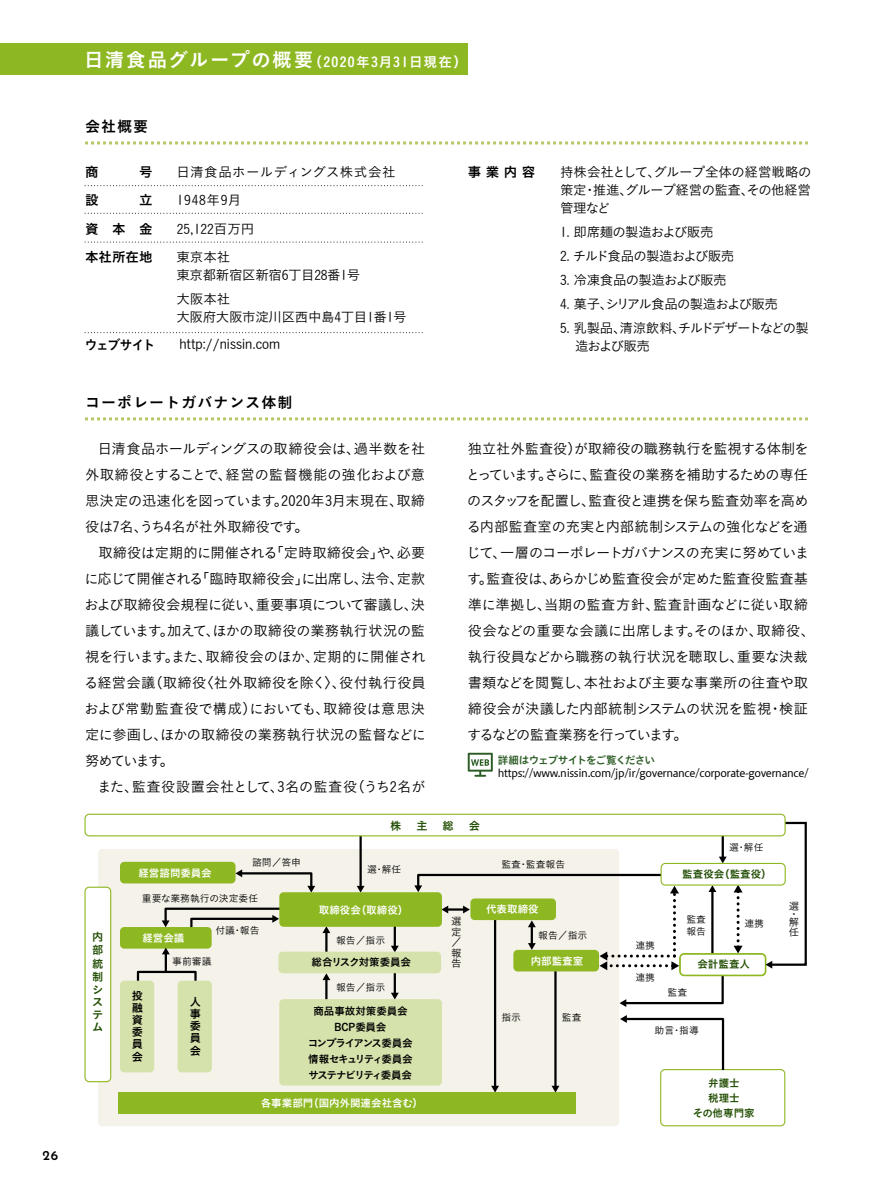
<style>
.page{position:relative;width:893px;height:1191px;background:#fff}
.page>*{position:absolute;margin:0;border:0;box-sizing:border-box;transform-origin:0 0}
.t1{font:15px "Koburina Go Std W6";letter-spacing:.07em;color:#000}
.t2{font:14.25px/26px "Koburina Go Std W3";letter-spacing:-.025em;color:#000;text-align:justify}
.t3{font:14.25px "Koburina Go Std W3";letter-spacing:.035em;color:#000}
.t4{font:13.65px "Koburina Go Std W6";letter-spacing:.1em;color:#fff}
.t5{font:13.5px/18px "Koburina Go Std W3";letter-spacing:-.025em;color:#000}
.t6{font:13.5px "Koburina Go Std W3";color:#000}
.t7{font:13.5px/18px "Koburina Go Std W3";letter-spacing:-.075em;color:#000}
.t8{font:13.5px/27.9px "Koburina Go Std W3";letter-spacing:.025em;color:#000}
.t9{font:13.5px "Koburina Go Std W3";letter-spacing:-.065em;color:#000}
.t10{font:13.5px "Koburina Go Std W3";letter-spacing:-.07em;color:#000}
.t11{font:13.5px "Koburina Go Std W6";color:#000}
.t12{font:13.5px "Koburina Go Std W3";letter-spacing:-.05em;color:#000}
.t13{font:600 13.5px "Josefin Sans";color:#000}
.t14{font:11.25px/12.9px "Koburina Go Std W6";color:#204c00;text-align:justify}
.t15{font:11.25px/12px "Koburina Go Std W6";color:#000;text-align:justify}
.t16{font:10.5px "Hiragino UD Sans Std W4";letter-spacing:-.04em;color:#000}
.t17{font:10.5px/16px "Koburina Go Std W6";letter-spacing:-.045em;color:#000;text-align:center}
.t18{font:10.5px "Koburina Go Std W6";color:#fff}
.t19{font:10.5px/15.3px "Koburina Go Std W6";color:#204c00;text-align:center}
.t20{font:10.5px "Hiragino UD Sans Std W6";letter-spacing:-.075em;color:#2d5d26}
.t21{font:10.5px "Koburina Go Std W6";letter-spacing:-.025em;color:#000}
.t22{font:10.5px/10.5px "Koburina Go Std W3";color:#000}
.t23{font:9.9px/11.9px "Koburina Go Std W3";color:#000}
.s1{font-size:19.5px}
.s2{font-family:"Koburina Go Std W6"}
</style>
<div class="page">
<div style="left:660px;top:1069px;width:125px;height:57px;border:1px solid #8eb822;border-radius:4px"></div>
<div style="left:98px;top:849px;width:521px;height:277px;background:#f5f2e9;border-radius:4px"></div>
<div style="left:85px;top:887px;width:26px;height:194px;background:#fff;border-radius:4px"></div>
<div style="left:84px;top:886px;width:27px;height:196px;border:1px solid #8eb822;border-radius:4px"></div>
<svg style="left:734px;top:885px;width:9px;height:68px"></svg>
<svg style="left:620px;top:1015px;width:105px;height:57px"></svg>
<hr style="left:494px;top:916px;width:2px;height:171px;background:#000">
<svg style="left:491px;top:1085px;width:8px;height:7px"></svg>
<hr style="left:554px;top:958px;width:3px;height:129px;background:#000">
<svg style="left:552px;top:1085px;width:7px;height:7px"></svg>
<div style="left:120px;top:862px;width:116px;height:21px;background:#8eb822;border-radius:4px"></div>
<div style="left:679px;top:953px;width:87px;height:23px;border:2px solid #8eb822;border-radius:4px"></div>
<div style="left:679px;top:953px;width:87px;height:23px;border:1px solid #8eb822;border-radius:4px"></div>
<div style="left:118px;top:1092px;width:458px;height:21px;background:#8eb822"></div>
<hr style="left:394px;top:956px;width:2px;height:38px;background:#000">
<svg style="left:391px;top:992px;width:8px;height:7px"></svg>
<hr style="left:325px;top:979px;width:2px;height:32px;background:#000">
<svg style="left:322px;top:973px;width:8px;height:7px"></svg>
<hr style="left:394px;top:921px;width:2px;height:26px;background:#000">
<svg style="left:391px;top:945px;width:8px;height:6px"></svg>
<hr style="left:325px;top:932px;width:2px;height:36px;background:#000">
<svg style="left:322px;top:926px;width:8px;height:7px"></svg>
<svg style="left:235px;top:869px;width:80px;height:23px"></svg>
<svg style="left:765px;top:821px;width:42px;height:147px"></svg>
<svg style="left:162px;top:907px;width:125px;height:20px"></svg>
<hr style="left:722px;top:832px;width:2px;height:25px;background:#000">
<svg style="left:719px;top:856px;width:8px;height:7px"></svg>
<hr style="left:359px;top:831px;width:3px;height:56px;background:#000">
<svg style="left:357px;top:886px;width:8px;height:6px"></svg>
<div style="left:279px;top:892px;width:163px;height:34px;background:#8eb822;border-radius:4px"></div>
<div style="left:278px;top:951px;width:163px;height:22px;background:#d6e2ac;border-radius:4px"></div>
<div style="left:661px;top:863px;width:124px;height:22px;background:#fff"></div>
<div style="left:660px;top:863px;width:126px;height:22px;border:1px solid #8eb822;border-radius:4px"></div>
<div style="left:120px;top:927px;width:92px;height:21px;background:#8eb822;border-radius:4px"></div>
<div style="left:137px;top:970px;width:60px;height:20px;border:2px solid #000"></div>
<svg style="left:162px;top:947px;width:8px;height:25px"></svg>
<div style="left:178px;top:980px;width:34px;height:92px;background:#d6e2ac;border-radius:4px"></div>
<div style="left:120px;top:980px;width:34px;height:92px;background:#d6e2ac;border-radius:4px"></div>
<div style="left:279px;top:999px;width:163px;height:86px;background:#d6e2ac;border-radius:4px"></div>
<div style="left:85px;top:814px;width:700px;height:22px;background:#fff;border-radius:4px"></div>
<div style="left:84px;top:813px;width:702px;height:23px;border:1px solid #8eb822;border-radius:4px"></div>
<svg style="left:414px;top:872px;width:311px;height:135px"></svg>
<svg style="left:85px;top:242px;width:338px;height:1px"></svg>
<svg style="left:85px;top:332px;width:338px;height:1px"></svg>
<svg style="left:85px;top:213px;width:338px;height:1px"></svg>
<svg style="left:85px;top:185px;width:338px;height:1px"></svg>
<svg style="left:85px;top:141px;width:723px;height:3px"></svg>
<svg style="left:85px;top:417px;width:723px;height:3px"></svg>
<div style="left:0;top:43px;width:467px;height:32px;background:#8eb822"></div>
<svg style="left:468px;top:752px;width:25px;height:24px"></svg>
<p class="t13" style="left:43px;top:1143px;width:17px">26</p>
<p class="t4" style="left:84px;top:51px;width:384px"><span class="s1">日清食品グループの概要</span>（2020年3月31日現在）</p>
<p class="t1" style="left:85px;top:115px;width:65px">会社概要</p>
<p class="t8" style="left:176px;top:158px;width:221px">日清食品ホールディングス株式会社<br>1948年9月</p>
<p class="t11" style="left:85px;top:218px;width:69px">資　本　金</p>
<p class="t6" style="left:177px;top:218px;width:79px">25,122百万円</p>
<p class="t11" style="left:85px;top:247px;width:69px">本社所在地</p>
<p class="t5" style="left:176px;top:248px;width:185px">東京本社<br>東京都新宿区新宿6丁目28番1号</p>
<p class="t5" style="left:176px;top:290px;width:232px">大阪本社<br>大阪府大阪市淀川区西中島4丁目1番1号</p>
<p class="t6" style="left:85px;top:334px;width:197px"><span class="s2">ウェブサイト</span>　 http://nissin.com</p>
<p class="t1" style="left:85px;top:391px;width:209px">コーポレートガバナンス体制</p>
<p class="t2" style="left:85px;top:435px;width:342px;text-indent:13px">日清食品ホールディングスの取締役会は、過半数を社外取締役とすることで、経営の監督機能の強化および意思決定の迅速化を図っています。2020年3月末現在、取締役は7名、うち4名が社外取締役です。</p>
<p class="t2" style="left:84px;top:539px;width:344px;text-indent:15px">取締役は定期的に開催される「定時取締役会」や、必要に応じて開催される「臨時取締役会」に出席し、法令、定款および取締役会規程に従い、重要事項について審議し、決議しています。加えて、ほかの取締役の業務執行状況の監視を行います。また、取締役会のほか、定期的に開催される経営会議（取締役〈社外取締役を除く〉、役付執行役員および常勤監査役で構成）においても、取締役は意思決定に参画し、ほかの取締役の業務執行状況の監督などに努めています。</p>
<p class="t3" style="left:97px;top:775px;width:330px">また、監査役設置会社として、3名の監査役（うち2名が</p>
<p class="t11" style="left:468px;top:162px;width:69px">事 業 内 容</p>
<p class="t5" style="left:560px;top:162px;width:253px;text-align:justify">持株会社として、グループ全体の経営戦略の策定・推進、グループ経営の監査、その他経営管理など</p>
<p class="t12" style="left:560px;top:221px;width:155px">1. 即席麺の製造および販売</p>
<p class="t10" style="left:560px;top:245px;width:176px">2. チルド食品の製造および販売</p>
<p class="t5" style="left:560px;top:270px;width:168px">3. 冷凍食品の製造および販売</p>
<p class="t9" style="left:560px;top:293px;width:219px">4. 菓子、シリアル食品の製造および販売</p>
<p class="t7" style="left:575px;top:318px;width:235px;text-indent:-15px">5. 乳製品、清涼飲料、チルドデザートなどの製造および販売</p>
<p class="t2" style="left:466px;top:435px;width:350px;text-align:left">独立社外監査役）が取締役の職務執行を監視する体制をとっています。さらに、監査役の業務を補助するための専任のスタッフを配置し、監査役と連携を保ち監査効率を高める内部監査室の充実と内部統制システムの強化などを通じて、一層のコーポレートガバナンスの充実に努めています。監査役は、あらかじめ監査役会が定めた監査役監査基準に準拠し、当期の監査方針、監査計画などに従い取締役会などの重要な会議に出席します。そのほか、取締役、執行役員などから職務の執行状況を聴取し、重要な決裁書類などを閲覧し、本社および主要な事業所の往査や取締役会が決議した内部統制システムの状況を監視・検証するなどの監査業務を行っています。</p>
<p class="t20" style="left:498px;top:751px;width:159px">詳細はウェブサイトをご覧ください</p>
<p class="t16" style="left:498px;top:765px;width:312px">https://www.nissin.com/jp/ir/governance/corporate-governance/</p>
<p class="t14" style="left:92px;top:930px;width:12px">内部統制システム</p>
<p class="t18" style="left:138px;top:864px;width:75px">経営諮問委員会</p>
<p class="t23" style="left:252px;top:856px;width:50px">諮問／答申</p>
<p class="t14" style="left:390px;top:819px;width:91px">株　 主 　総 　会</p>
<p class="t23" style="left:367px;top:863px;width:36px">選･解任</p>
<p class="t23" style="left:501px;top:858px;width:65px">監査・監査報告</p>
<p class="t23" style="left:729px;top:841px;width:36px">選･解任</p>
<p class="t19" style="left:682px;top:867px;width:91px">監査役会（監査役）</p>
<p class="t23" style="left:142px;top:892px;width:118px">重要な業務執行の決定委任</p>
<p class="t18" style="left:142px;top:930px;width:44px">経営会議</p>
<p class="t23" style="left:215px;top:924px;width:46px">付議・報告</p>
<p class="t23" style="left:172px;top:954px;width:41px">事前審議</p>
<p class="t15" style="left:132px;top:990px;width:12px">投融資委員会</p>
<p class="t15" style="left:190px;top:996px;width:12px">人事委員会</p>
<p class="t18" style="left:319px;top:902px;width:91px">取締役会（取締役）</p>
<p class="t23" style="left:336px;top:934px;width:51px">報告／指示</p>
<p class="t21" style="left:312px;top:954px;width:101px">総合リスク対策委員会</p>
<p class="t17" style="left:308px;top:1002px;width:106px">商品事故対策委員会<br>BCP委員会<br>コンプライアンス委員会情報セキュリティ委員会サステナビリティ委員会</p>
<p class="t23" style="left:336px;top:980px;width:51px">報告／指示</p>
<p class="t18" style="left:261px;top:1095px;width:164px">各事業部門（国内外関連会社含む）</p>
<p class="t22" style="left:451px;top:915px;width:11px;text-align:justify">選定／報告</p>
<p class="t18" style="left:486px;top:901px;width:54px">代表取締役</p>
<p class="t23" style="left:686px;top:913px;width:21px">監査報告</p>
<p class="t23" style="left:744px;top:917px;width:21px">連携</p>
<p class="t23" style="left:538px;top:929px;width:51px">報告／指示</p>
<p class="t23" style="left:635px;top:939px;width:21px">連携</p>
<p class="t23" style="left:635px;top:971px;width:21px">連携</p>
<p class="t18" style="left:531px;top:952px;width:54px">内部監査室</p>
<p class="t19" style="left:697px;top:957px;width:54px">会計監査人</p>
<p class="t23" style="left:501px;top:1010px;width:21px">指示</p>
<p class="t23" style="left:562px;top:1010px;width:21px">監査</p>
<p class="t23" style="left:668px;top:986px;width:21px">監査</p>
<p class="t23" style="left:655px;top:1024px;width:46px">助言・指導</p>
<p class="t19" style="left:693px;top:1075px;width:63px">弁護士<br>税理士<br>その他専門家</p>
<p class="t22" style="left:789px;top:902px;width:11px;line-height:7.8px">選・解</p>
<p class="t22" style="left:789px;top:927px;width:11px">任</p>
</div>
